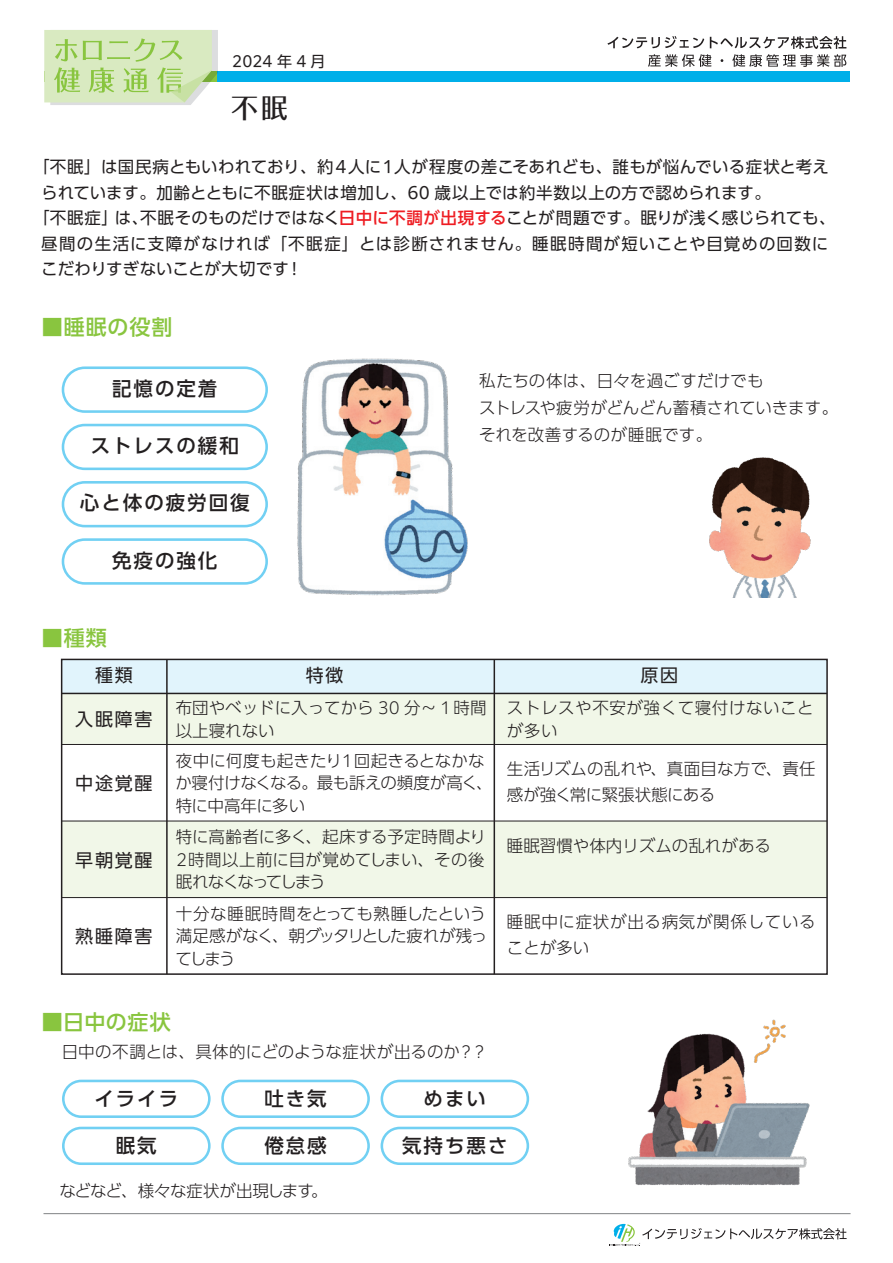
<style>
.page{position:relative;width:893px;height:1263px;background:#fff}
.page>*{position:absolute;margin:0;border:0;box-sizing:border-box;transform-origin:0 0}
.t1{font:500 27px "P Folk Pro N";color:#231f20}
.t2{font:500 21px "PUD Shin Go Pr 6 N";letter-spacing:.04em;color:#89c53f}
.t3{font:500 19.5px "PUD Shin Go Pr 6 N";letter-spacing:.1em;color:#231f20}
.t4{font:18px "PUD Shin Go Pr 6 N";letter-spacing:.1em;color:#231f20}
.t5{font:300 16.5px/22.5px "PUD Shin Go Pr 6 N";color:#231f20}
.t6{font:16.5px "PUD Shin Go Pr 6 N";letter-spacing:.02em;color:#231f20}
.t7{font:300 16.5px/22.5px "PUD Shin Go Pr 6 N";letter-spacing:-.02em;color:#231f20}
.t8{font:16.5px "PUD Shin Go Pr 6 N";letter-spacing:.065em;color:#231f20}
.t9{font:300 16.5px/25.5px "PUD Shin Go Pr 6 N";letter-spacing:.04em;color:#231f20}
.t10{font:300 16.5px/22.5px "PUD Shin Go Pr 6 N";letter-spacing:.035em;color:#231f20}
.t11{font:16.5px "PUD Shin Go Pr 6 N";color:#231f20}
.t12{font:15px "PUD Shin Go Pr 6 N";color:#231f20}
.s1{font-weight:500;color:#ee1d23}
</style>
<div class="page">
<div style="left:62px;top:693px;width:765px;height:51px;background:#f1f7e8"></div>
<div style="left:62px;top:821px;width:765px;height:76px;background:#f1f7e8"></div>
<div style="left:62px;top:659px;width:765px;height:35px;background:#e1f4fc"></div>
<hr style="left:44px;top:1213px;width:806px;height:1px;background:#808285">
<svg style="left:607px;top:36px;width:239px;height:31px"></svg>
<div style="left:217px;top:71px;width:633px;height:11px;background:#00afe9"></div>
<svg style="left:44px;top:30px;width:174px;height:75px"></svg>
<svg style="left:609px;top:1224px;width:238px;height:22px"></svg>
<img style="left:297px;top:358px;width:171px;height:238px">
<svg style="left:62px;top:366px;width:206px;height:47px"></svg>
<svg style="left:62px;top:1080px;width:149px;height:38px"></svg>
<svg style="left:221px;top:1080px;width:149px;height:38px"></svg>
<svg style="left:381px;top:1080px;width:148px;height:38px"></svg>
<svg style="left:62px;top:1127px;width:149px;height:38px"></svg>
<svg style="left:221px;top:1127px;width:149px;height:38px"></svg>
<svg style="left:381px;top:1127px;width:148px;height:38px"></svg>
<svg style="left:62px;top:424px;width:206px;height:46px"></svg>
<svg style="left:62px;top:481px;width:206px;height:46px"></svg>
<svg style="left:62px;top:538px;width:206px;height:47px"></svg>
<img style="left:709px;top:457px;width:102px;height:140px">
<div style="left:61px;top:659px;width:767px;height:316px;border:2px solid #231f20"></div>
<hr style="left:166px;top:659px;width:2px;height:315px;background:#231f20">
<hr style="left:494px;top:659px;width:1px;height:315px;background:#231f20">
<hr style="left:62px;top:693px;width:765px;height:1px;background:#231f20">
<hr style="left:62px;top:744px;width:765px;height:1px;background:#231f20">
<hr style="left:62px;top:821px;width:765px;height:1px;background:#231f20">
<hr style="left:62px;top:897px;width:765px;height:1px;background:#231f20">
<img style="left:628px;top:1019px;width:182px;height:167px">
<p class="t12" style="left:232px;top:53px;width:95px">2024 年 4 月</p>
<h1 class="t1" style="left:231px;top:84px;width:58px">不眠</h1>
<p class="t6" style="left:33px;top:158px;width:797px">「不眠」は国民病ともいわれており、約４人に１人が程度の差こそあれども、誰もが悩んでいる症状と考え</p>
<p class="t6" style="left:41px;top:184px;width:731px">られています。加齢とともに不眠症状は増加し、60 歳以上では約半数以上の方で認められます。</p>
<p class="t6" style="left:33px;top:209px;width:804px">「不眠症」は、不眠そのものだけではなく<span class="s1">日中に不調が出現する</span>ことが問題です。眠りが浅く感じられても、</p>
<p class="t8" style="left:41px;top:235px;width:789px">昼間の生活に支障がなければ「不眠症」とは診断されません。睡眠時間が短いことや目覚めの回数に</p>
<p class="t11" style="left:41px;top:260px;width:263px">こだわりすぎないことが大切です！</p>
<p class="t2" style="left:42px;top:316px;width:132px">■睡眠の役割</p>
<p class="t5" style="left:479px;top:368px;width:360px;line-height:27px">私たちの体は、日々を過ごすだけでも<br>ストレスや疲労がどんどん蓄積されていきます。それを改善するのが睡眠です。</p>
<p class="t3" style="left:112px;top:378px;width:107px">記憶の定着</p>
<p class="t3" style="left:91px;top:435px;width:150px">ストレスの緩和</p>
<p class="t3" style="left:80px;top:492px;width:171px">心と体の疲労回復</p>
<p class="t3" style="left:112px;top:549px;width:107px">免疫の強化</p>
<p class="t2" style="left:42px;top:626px;width:67px">■種類</p>
<p class="t4" style="left:95px;top:666px;width:39px">種類</p>
<p class="t4" style="left:75px;top:709px;width:79px">入眠障害</p>
<p class="t4" style="left:75px;top:773px;width:79px">中途覚醒</p>
<p class="t4" style="left:75px;top:850px;width:79px">早朝覚醒</p>
<p class="t4" style="left:75px;top:926px;width:79px">熟睡障害</p>
<p class="t4" style="left:306px;top:666px;width:39px">特徴</p>
<p class="t4" style="left:640px;top:666px;width:39px">原因</p>
<p class="t5" style="left:176px;top:697px;width:312px">布団やベッドに入ってから 30 分～１時間以上寝れない</p>
<p class="t7" style="left:175px;top:749px;width:319px">夜中に何度も起きたり１回起きるとなかなか寝付けなくなる。最も訴えの頻度が高く、特に中高年に多い</p>
<p class="t10" style="left:507px;top:697px;width:308px">ストレスや不安が強くて寝付けないことが多い</p>
<p class="t5" style="left:507px;top:757px;width:310px;line-height:25.5px">生活リズムの乱れや、真面目な方で、責任感が強く常に緊張状態にある</p>
<p class="t5" style="left:173px;top:826px;width:314px;text-align:justify">特に高齢者に多く、起床する予定時間より２時間以上前に目が覚めてしまい、その後眠れなくなってしまう</p>
<p class="t5" style="left:507px;top:835px;width:265px">睡眠習慣や体内リズムの乱れがある</p>
<p class="t5" style="left:175px;top:902px;width:313px;text-align:justify">十分な睡眠時間をとっても熟睡したという満足感がなく、朝グッタリとした疲れが残ってしまう</p>
<p class="t9" style="left:507px;top:910px;width:310px">睡眠中に症状が出る病気が関係していることが多い</p>
<p class="t2" style="left:42px;top:1011px;width:130px">■日中の症状</p>
<p class="t5" style="left:62px;top:1040px;width:427px">日中の不調とは、具体的にどのような症状が出るのか？？</p>
<p class="t3" style="left:94px;top:1087px;width:85px">イライラ</p>
<p class="t3" style="left:264px;top:1087px;width:64px">吐き気</p>
<p class="t3" style="left:424px;top:1087px;width:64px">めまい</p>
<p class="t3" style="left:116px;top:1134px;width:42px">眠気</p>
<p class="t3" style="left:264px;top:1134px;width:64px">倦怠感</p>
<p class="t3" style="left:402px;top:1134px;width:107px">気持ち悪さ</p>
<p class="t7" style="left:59px;top:1180px;width:270px">などなど、様々な症状が出現します。</p>
</div>
